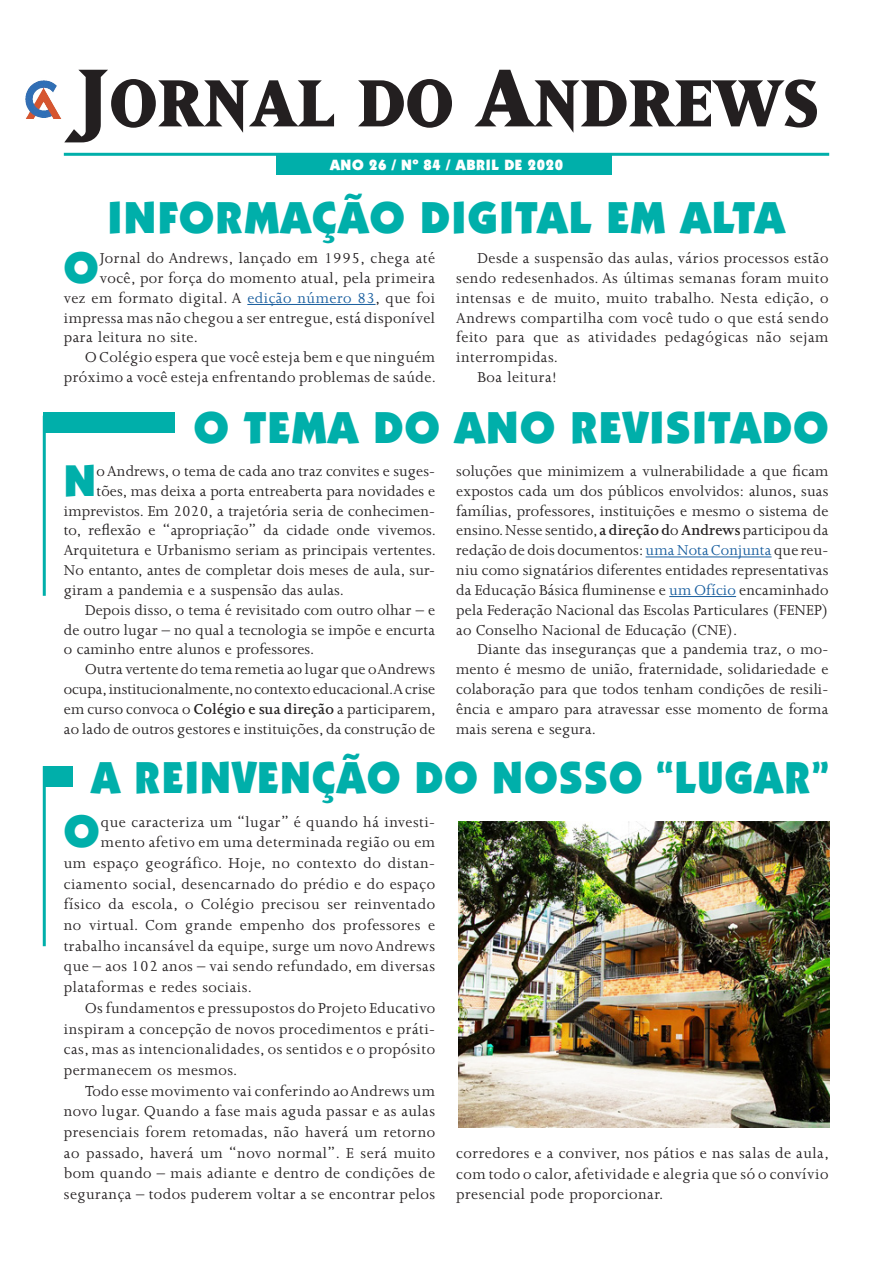
<style>
.page{position:relative;width:893px;height:1263px;background:#fff}
.page>*{position:absolute;margin:0;border:0;box-sizing:border-box;transform-origin:0 0}
.subtitulos{font:800 78px "Matrix";letter-spacing:.01em;color:#231f20}
.texto{font:900 46.05px "Itc Kabel";color:#00afaa}
.Títulos{font:900 45px "Itc Kabel";letter-spacing:.03em;color:#00afaa}
.Títulos-2{font:900 45px "Itc Kabel";letter-spacing:.03em;color:#00afaa;scale:.95 1}
.texto-2{font:900 44.7px "Itc Kabel";color:#00afaa}
.t1{font:800 30px "Matrix";letter-spacing:.01em;color:#231f20}
.texto-3{font:16.5px/19.8px "Joanna";letter-spacing:.03em;color:#231f20;text-align:justify}
.texto-4{font:16.5px "Joanna";letter-spacing:.01em;color:#231f20}
.t2{font:900 15px "Itc Kabel";letter-spacing:.04em;color:#fff}
.s1{font-size:45px}
.s2{font-size:96px}
.s3{color:#175d9e}
.s4{font-weight:600}
</style>
<div class="page">
<hr style="left:64px;top:153px;width:765px;height:3px;background:#00afaa">
<div style="left:277px;top:153px;width:335px;height:22px;background:#00afaa"></div>
<img style="left:25px;top:80px;width:37px;height:39px">
<hr style="left:247px;top:304px;width:129px;height:1px;background:#175d9e">
<hr style="left:646px;top:556px;width:126px;height:1px;background:#175d9e">
<hr style="left:669px;top:596px;width:67px;height:1px;background:#175d9e">
<hr style="left:43px;top:416px;width:3px;height:180px;background:#00afaa">
<div style="left:43px;top:413px;width:131px;height:20px;background:#00afaa"></div>
<hr style="left:43px;top:766px;width:3px;height:180px;background:#00afaa">
<div style="left:43px;top:766px;width:29px;height:20px;background:#00afaa"></div>
<img style="left:459px;top:822px;width:371px;height:306px">
<h3 class="t1" style="left:301px;top:65px;width:295px"><span class="s1">J</span>ORNAL DO <span class="s1">A</span>NDREWS</h3>
<p class="subtitulos" style="left:76px;top:64px;width:743px"><span class="s2">J</span>ORNAL DO <span class="s2">A</span>NDREWS</p>
<p class="t2" style="left:330px;top:155px;width:234px">ANO 26 / Nº 84 / ABRIL DE 2020</p>
<p class="Títulos" style="left:108px;top:189px;width:679px">INFORMAÇÃO DIGITAL EM ALTA</p>
<p class="texto-2" style="left:64px;top:240px;width:36px">O</p>
<p class="texto-3" style="left:100px;top:248px;width:337px">Jornal do Andrews, lançado em 1995, chega até</p>
<p class="texto-3" style="left:456px;top:248px;width:374px;text-indent:21px">Desde a suspensão das aulas, vários processos estão sendo redesenhados. As últimas semanas foram muito intensas e de muito, muito trabalho. Nesta edição, o Andrews compartilha com você tudo o que está sendo feito para que as atividades pedagógicas não sejam interrompidas.</p>
<p class="texto-3" style="left:477px;top:367px;width:81px">Boa leitura!</p>
<p class="Títulos" style="left:194px;top:400px;width:636px">O TEMA DO ANO REVISITADO</p>
<p class="texto-3" style="left:100px;top:268px;width:337px">você, por força do momento atual, pela primeira</p>
<p class="texto-3" style="left:64px;top:288px;width:373px">vez em formato digital. A <span class="s3">edição número 83</span>, que foi</p>
<p class="texto-3" style="left:64px;top:308px;width:373px">impressa mas não chegou a ser entregue, está disponível</p>
<p class="texto-3" style="left:64px;top:328px;width:136px">para leitura no site.</p>
<p class="texto-3" style="left:64px;top:347px;width:373px;text-align:right">O Colégio espera que você esteja bem e que ninguém próximo a você esteja enfrentando problemas de saúde.</p>
<p class="texto-2" style="left:64px;top:453px;width:34px">N</p>
<p class="texto-4" style="left:97px;top:462px;width:340px">o Andrews, o tema de cada ano traz convites e suges-</p>
<p class="texto-3" style="left:456px;top:461px;width:374px">soluções que minimizem a vulnerabilidade a que ficam expostos cada um dos públicos envolvidos: alunos, suas famílias, professores, instituições e mesmo o sistema de ensino. Nesse sentido, <span class="s4">a direção d</span>o <span class="s4">Andrews</span> participou da redação de dois documentos: <span class="s3">uma Nota Conjunta</span> que reu&shy;niu como signatários diferentes entidades representativas da Educação Básica fluminense e <span class="s3">um Ofício</span> encaminhado pela Federação Nacional das Escolas Particulares (FENEP) ao Conselho Nacional de Educação (CNE).</p>
<p class="texto-3" style="left:456px;top:640px;width:374px;text-indent:21px">Diante das inseguranças que a pandemia traz, o mo&shy;mento é mesmo de união, fraternidade, solidariedade e colaboração para que todos tenham condições de resili&shy;ência e amparo para atravessar esse momento de forma mais serena e segura.</p>
<p class="Títulos-2" style="left:92px;top:750px;width:777px">A REINVENÇÃO DO NOSSO “LUGAR”</p>
<p class="texto" style="left:64px;top:803px;width:37px">O</p>
<p class="texto-3" style="left:101px;top:812px;width:336px">que caracteriza um “lugar” é quando há investi-</p>
<p class="texto-4" style="left:97px;top:482px;width:340px">tões, mas deixa a porta entreaberta para novidades e</p>
<p class="texto-4" style="left:64px;top:502px;width:373px">imprevistos. Em 2020, a trajetória seria de conhecimen-</p>
<p class="texto-4" style="left:64px;top:522px;width:373px">to, reflexão e “apropriação” da cidade onde vivemos.</p>
<p class="texto-4" style="left:64px;top:541px;width:373px">Arquitetura e Urbanismo seriam as principais vertentes.</p>
<p class="texto-4" style="left:64px;top:561px;width:373px">No entanto, antes de completar dois meses de aula, sur-</p>
<p class="texto-4" style="left:64px;top:581px;width:281px">giram a pandemia e a suspensão das aulas.</p>
<p class="texto-3" style="left:64px;top:600px;width:373px;text-indent:21px">Depois disso, o tema é revisitado com outro olhar – e de outro lugar – no qual a tecnologia se impõe e encurta o caminho entre alunos e professores.</p>
<p class="texto-3" style="left:64px;top:659px;width:373px;text-indent:21px">Outra vertente do tema remetia ao lugar que o Andrews ocupa, institucionalmente, no contexto educacional. A crise em curso convoca o <span class="s4">Colégio e sua direção</span> a participarem, ao lado de outros gestores e instituições, da construção de</p>
<p class="texto-3" style="left:101px;top:832px;width:336px">mento afetivo em uma determinada região ou em</p>
<p class="texto-3" style="left:64px;top:853px;width:373px">um espaço geográfico. Hoje, no contexto do distan-</p>
<p class="texto-3" style="left:64px;top:874px;width:373px">ciamento social, desencarnado do prédio e do espaço</p>
<p class="texto-3" style="left:64px;top:894px;width:373px">físico da escola, o Colégio precisou ser reinventado</p>
<p class="texto-3" style="left:64px;top:915px;width:373px">no virtual. Com grande empenho dos professores e</p>
<p class="texto-3" style="left:64px;top:936px;width:373px">trabalho incansável da equipe, surge um novo Andrews</p>
<p class="texto-3" style="left:64px;top:957px;width:373px">que – aos 102 anos – vai sendo refundado, em diversas</p>
<p class="texto-3" style="left:64px;top:977px;width:189px">plataformas e redes sociais.</p>
<p class="texto-3" style="left:64px;top:998px;width:373px;line-height:20.7px;text-indent:21px">Os fundamentos e pressupostos do Projeto Educativo inspiram a concepção de novos procedimentos e práti&shy;cas, mas as intencionalidades, os sentidos e o propósito permanecem os mesmos.</p>
<p class="texto-3" style="left:64px;top:1080px;width:373px;line-height:20.7px;text-indent:21px">Todo esse movimento vai conferindo ao Andrews um novo lugar. Quando a fase mais aguda passar e as aulas presenciais forem retomadas, não haverá um retorno ao passado, haverá um “novo normal”. E será muito bom quando – mais adiante e dentro de condições de segurança – todos puderem voltar a se encontrar pelos</p>
<p class="texto-3" style="left:456px;top:1143px;width:374px;line-height:20.7px">corredores e a conviver, nos pátios e nas salas de aula, com todo o calor, afetividade e alegria que só o convívio presencial pode proporcionar.</p>
</div>
